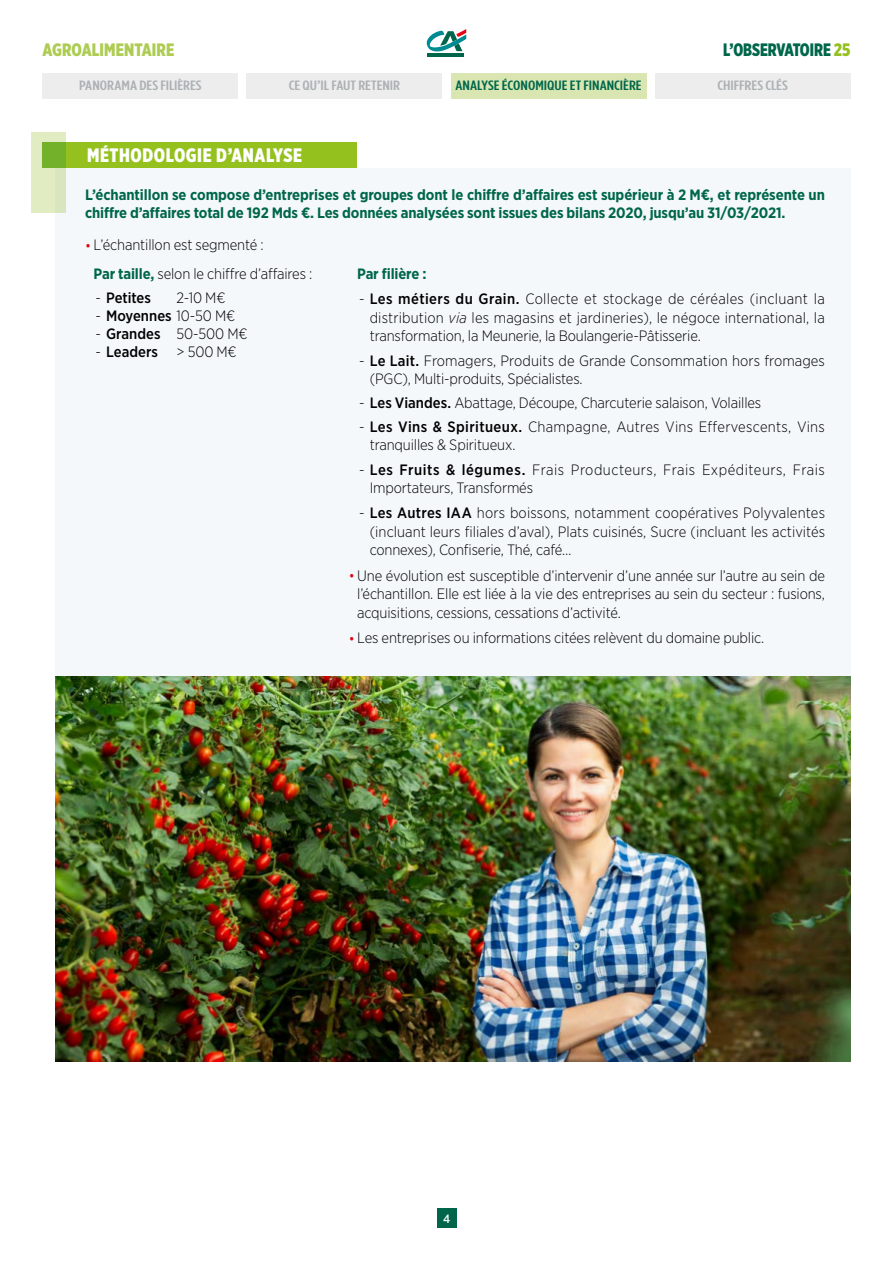
<style>
.page{position:relative;width:893px;height:1263px;background:#fff}
.page>*{position:absolute;margin:0;border:0;box-sizing:border-box;transform-origin:0 0}
.t1{font:900 19.5px "Gotham X Narrow";letter-spacing:.03em;color:#fff}
.t2{font:900 18px "Gotham X Narrow";color:#00664b;scale:.95 1}
.t3{font:900 18px "Gotham X Narrow";letter-spacing:.005em;color:#aecc53}
.t4{font:300 15px/18.8px "Gotham Narrow";letter-spacing:-.01em;color:#000;text-align:justify}
.t5{font:700 15px/18.8px "Gotham Narrow";letter-spacing:-.01em;color:#00664b}
.t6{font:300 15px/18px "Gotham Narrow";letter-spacing:.02em;color:#000}
.t7{font:300 15px/18px "Gotham Narrow";letter-spacing:.01em;color:#000}
.t8{font:500 15px "Gotham Narrow";letter-spacing:-.005em;color:#000}
.t9{font:500 13.5px "Gotham Condensed";color:#acb1b4;scale:1.3 1}
.t10{font:500 13.5px "Gotham Condensed";color:#00664b;scale:1.3 1}
.t11{font:500 12px "Gotham Narrow";color:#fff}
.s1{color:#95c11f}
.s2{color:#e30613}
.s3{font-weight:700;color:#00664b}
.s4{font-weight:300}
.s5{font-weight:500}
.s6{font-style:italic}
</style>
<div class="page">
<div style="left:247px;top:73px;width:195px;height:26px;background:#ededed"></div>
<div style="left:451px;top:73px;width:195px;height:26px;background:#d9e6b1"></div>
<div style="left:655px;top:73px;width:195px;height:26px;background:#ededed"></div>
<div style="left:43px;top:73px;width:195px;height:26px;background:#ededed"></div>
<div style="left:55px;top:168px;width:795px;height:508px;background:#f4f8fa"></div>
<hr style="left:427px;top:53px;width:37px;height:4px;background:#00664b">
<svg style="left:426px;top:29px;width:40px;height:23px"></svg>
<div style="left:43px;top:142px;width:314px;height:26px;background:#95c11f"></div>
<div style="left:437px;top:1209px;width:19px;height:19px;background:#00664b"></div>
<img style="left:55px;top:676px;width:795px;height:385px">
<div style="left:32px;top:132px;width:34px;height:81px;background:#e2ecc3"></div>
<div style="left:43px;top:142px;width:23px;height:26px;background:#72b129"></div>
<p class="t3" style="left:43px;top:38px;width:133px">AGROALIMENTAIRE</p>
<p class="t2" style="left:723px;top:38px;width:135px">L’OBSERVATOIRE <span class="s1">25</span></p>
<p class="t9" style="left:79px;top:78px;width:96px">PANORAMA DES FILIÈRES</p>
<p class="t9" style="left:289px;top:78px;width:87px">CE QU’IL FAUT RETENIR</p>
<p class="t10" style="left:455px;top:78px;width:145px">ANALYSE ÉCONOMIQUE ET FINANCIÈRE</p>
<p class="t9" style="left:717px;top:78px;width:56px">CHIFFRES CLÉS</p>
<h1 class="t1" style="left:87px;top:143px;width:216px">MÉTHODOLOGIE D’ANALYSE</h1>
<p class="t5" style="left:85px;top:185px;width:741px">L’échantillon se compose d’entreprises et groupes dont le chiffre d’affaires est supérieur à 2 M€, et représente un chiffre d’affaires total de 192 Mds €. Les données analysées sont issues des bilans 2020, jusqu’au 31/03/2021.</p>
<p class="t4" style="left:94px;top:230px;width:220px;line-height:28.7px;text-indent:-9px"><span class="s2">•</span> L’échantillon est segmenté :<br><span class="s3">Par taille,</span> selon le chiffre d’affaires :</p>
<p class="t8" style="left:96px;top:288px;width:57px"><span class="s4">-</span> Petites</p>
<p class="t4" style="left:177px;top:288px;width:50px">2-10 M€</p>
<p class="t4" style="left:96px;top:306px;width:141px">- <span class="s5">Moyennes</span> 10-50 M€</p>
<p class="t4" style="left:96px;top:324px;width:154px">- <span class="s5">Grandes</span> 50-500 M€</p>
<p class="t4" style="left:96px;top:342px;width:143px">- <span class="s5">Leaders</span> &gt; 500 M€</p>
<p class="t5" style="left:357px;top:264px;width:71px">Par filière :</p>
<p class="t4" style="left:370px;top:289px;width:457px;text-indent:-11px">- <span class="s5">Les métiers du Grain.</span> Collecte et stockage de céréales (incluant la distribution <span class="s6">via</span> les magasins et jardineries), le négoce international, la transformation, la Meunerie, la Boulangerie-Pâtisserie.</p>
<p class="t4" style="left:370px;top:351px;width:457px;line-height:18px;text-indent:-10px">- <span class="s5">Le Lait.</span> Fromagers, Produits de Grande Consommation hors fromages (PGC), Multi-produits, Spécialistes.</p>
<p class="t4" style="left:359px;top:393px;width:404px">- <span class="s5">Les Viandes.</span> Abattage, Découpe, Charcuterie salaison, Volailles</p>
<p class="t7" style="left:370px;top:418px;width:457px;text-indent:-10px">- <span class="s5">Les Vins &amp; Spiritueux.</span> Champagne, Autres Vins Effervescents, Vins tranquilles &amp; Spiritueux.</p>
<p class="t6" style="left:370px;top:460px;width:457px;text-indent:-10px">- <span class="s5">Les Fruits &amp; légumes.</span> Frais Producteurs, Frais Expéditeurs, Frais<br>Importateurs, Transformés</p>
<p class="t4" style="left:370px;top:503px;width:457px;text-indent:-10px">- <span class="s5">Les Autres IAA</span> hors boissons, notamment coopératives Polyvalentes (incluant leurs filiales d’aval), Plats cuisinés, Sucre (incluant les activités connexes), Confiserie, Thé, café…</p>
<p class="t4" style="left:357px;top:565px;width:469px;text-indent:-9px"><span class="s2">•</span> Une évolution est susceptible d’intervenir d’une année sur l’autre au sein de l’échantillon. Elle est liée à la vie des entreprises au sein du secteur : fusions, acquisitions, cessions, cessations d’activité.</p>
<p class="t4" style="left:349px;top:628px;width:417px"><span class="s2">•</span> Les entreprises ou informations citées relèvent du domaine public.</p>
<p class="t11" style="left:443px;top:1211px;width:9px">4</p>
</div>
